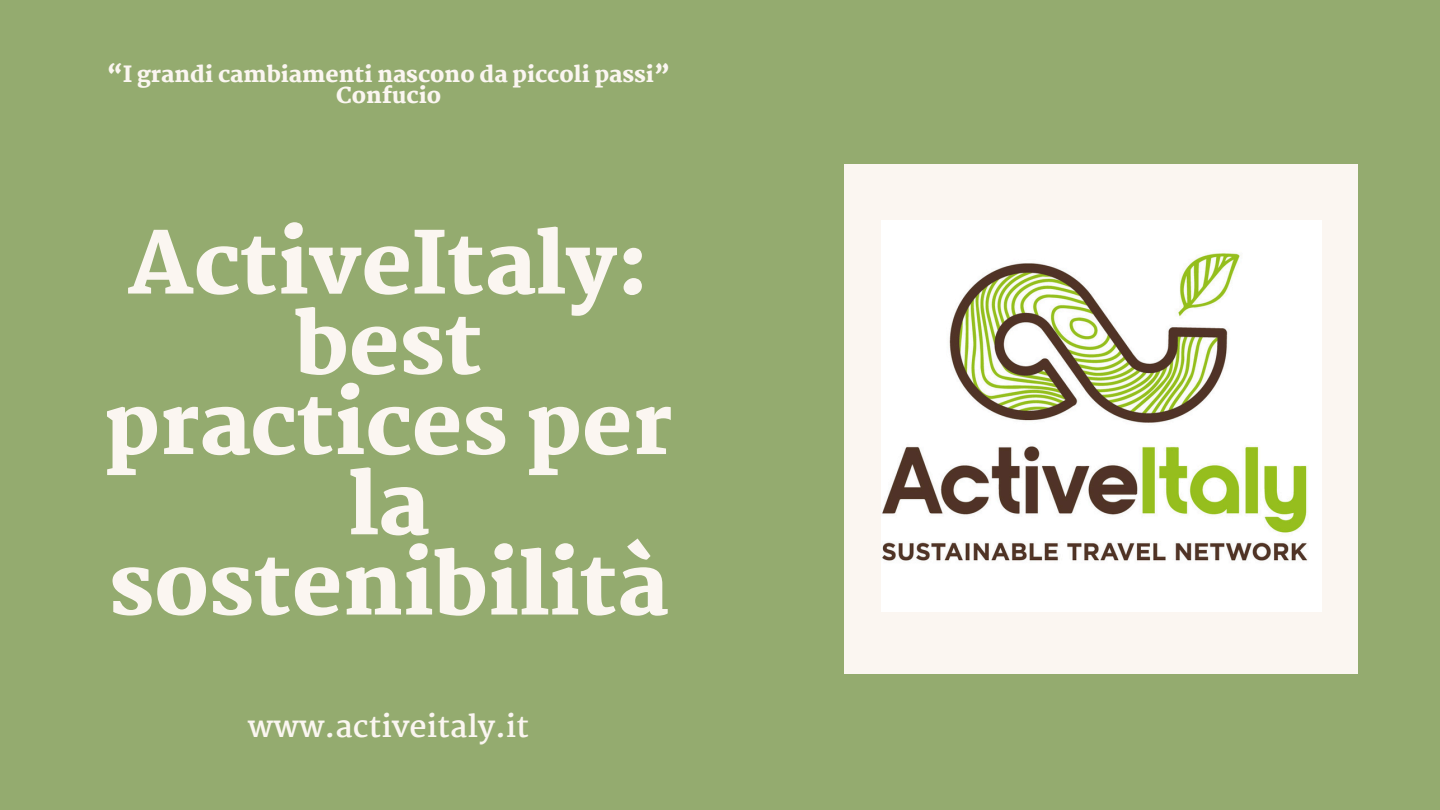
<style>
.page{position:relative;width:1440px;height:810px;background:#94ab6f}
.page>*{position:absolute;margin:0;border:0;box-sizing:border-box;transform-origin:0 0}
.t1{font:800 84.1px/80.2px "Martel";color:#fbf6f1;text-align:center}
.t2{font:700 30px "Martel";color:#fbf6f1}
.t3{font:800 22px/21px "Martel";color:#fbf6f1;text-align:center}
</style>
<div class="page">
<div style="left:845px;top:164px;width:513px;height:509px;background:#fbf6f1"></div>
<img style="left:882px;top:220px;width:439px;height:391px">
<h2 class="t3" style="left:107px;top:63px;width:565px">“I grandi cambiamenti nascono da piccoli passi”<br>Confucio</h2>
<h1 class="t1" style="left:105px;top:224px;width:569px">ActiveItaly: best practices per la sostenibilità</h1>
<p class="t2" style="left:248px;top:709px;width:283px">www.activeitaly.it</p>
</div>
